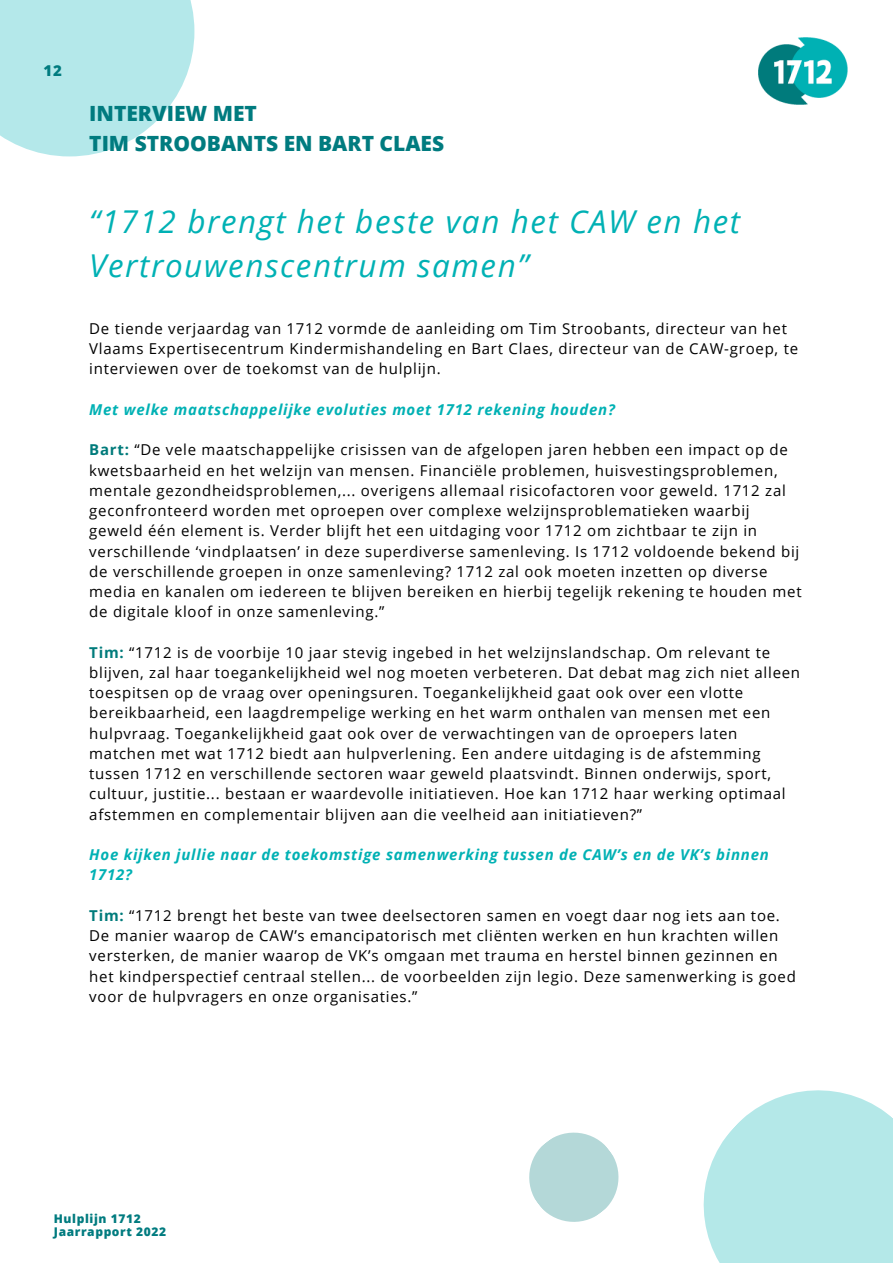
<style>
.page{position:relative;width:893px;height:1264px;background:#fff}
.page>*{position:absolute;margin:0;border:0;box-sizing:border-box;transform-origin:0 0}
.t1{font:italic 31.5px/43.8px "Open Sans";letter-spacing:.05em;color:#00b1b4}
.t2{font:800 21px/29.2px "Open Sans";color:#007b7f}
.t3{font:15px/20.2px "Open Sans";letter-spacing:.05em;color:#000}
.t4{font:italic 700 15px/20.2px "Open Sans";letter-spacing:.05em;color:#00b1b4}
.t5{font:800 15px "Open Sans";color:#007b7f}
.t6{font:800 12px/13px "Open Sans";letter-spacing:.05em;color:#007b7f}
.s1{font-weight:700;color:#007b7b}
</style>
<div class="page">
<svg style="left:0;top:0;width:194px;height:156px;background:#bdeaec"></svg>
<svg style="left:529px;top:1132px;width:90px;height:90px"></svg>
<svg style="left:703px;top:1090px;width:189px;height:172px;background:#bdeaea"></svg>
<img style="left:758px;top:37px;width:89px;height:68px">
<p class="t5" style="left:44px;top:60px;width:20px">12</p>
<h2 class="t2" style="left:89px;top:99px;width:356px">INTERVIEW MET<br>TIM STROOBANTS EN BART CLAES</h2>
<h1 class="t1" style="left:89px;top:199px;width:652px">“1712 brengt het beste van het CAW en het<br>Vertrouwenscentrum samen”</h1>
<p class="t3" style="left:89px;top:318px;width:710px">De tiende verjaardag van 1712 vormde de aanleiding om Tim Stroobants, directeur van het<br>Vlaams Expertisecentrum Kindermishandeling en Bart Claes, directeur van de CAW-groep, te interviewen over de toekomst van de hulplijn.</p>
<p class="t4" style="left:89px;top:399px;width:527px">Met welke maatschappelijke evoluties moet 1712 rekening houden?</p>
<p class="t3" style="left:89px;top:439px;width:714px"><span class="s1">Bart:</span> “De vele maatschappelijke crisissen van de afgelopen jaren hebben een impact op de kwetsbaarheid en het welzijn van mensen. Financiële problemen, huisvestingsproblemen, mentale gezondheidsproblemen,... overigens allemaal risicofactoren voor geweld. 1712 zal geconfronteerd worden met oproepen over complexe welzijnsproblematieken waarbij geweld één element is. Verder blijft het een uitdaging voor 1712 om zichtbaar te zijn in verschillende ‘vindplaatsen’ in deze superdiverse samenleving. Is 1712 voldoende bekend bij de verschillende groepen in onze samenleving? 1712 zal ook moeten inzetten op diverse media en kanalen om iedereen te blijven bereiken en hierbij tegelijk rekening te houden met de digitale kloof in onze samenleving.”</p>
<p class="t3" style="left:89px;top:641px;width:712px"><span class="s1">Tim:</span> “1712 is de voorbije 10 jaar stevig ingebed in het welzijnslandschap. Om relevant te blijven, zal haar toegankelijkheid wel nog moeten verbeteren. Dat debat mag zich niet alleen toespitsen op de vraag over openingsuren. Toegankelijkheid gaat ook over een vlotte bereikbaarheid, een laagdrempelige werking en het warm onthalen van mensen met een hulpvraag. Toegankelijkheid gaat ook over de verwachtingen van de oproepers laten matchen met wat 1712 biedt aan hulpverlening. Een andere uitdaging is de afstemming tussen 1712 en verschillende sectoren waar geweld plaatsvindt. Binnen onderwijs, sport, cultuur, justitie... bestaan er waardevolle initiatieven. Hoe kan 1712 haar werking optimaal afstemmen en complementair blijven aan die veelheid aan initiatieven?”</p>
<p class="t4" style="left:89px;top:844px;width:681px">Hoe kijken jullie naar de toekomstige samenwerking tussen de CAW’s en de VK’s binnen<br>1712?</p>
<p class="t3" style="left:89px;top:905px;width:708px"><span class="s1">Tim:</span> “1712 brengt het beste van twee deelsectoren samen en voegt daar nog iets aan toe.<br>De manier waarop de CAW’s emancipatorisch met cliënten werken en hun krachten willen versterken, de manier waarop de VK’s omgaan met trauma en herstel binnen gezinnen en het kindperspectief centraal stellen... de voorbeelden zijn legio. Deze samenwerking is goed voor de hulpvragers en onze organisaties.”</p>
<p class="t6" style="left:54px;top:1211px;width:114px">Hulplijn 1712<br>Jaarrapport 2022</p>
</div>
